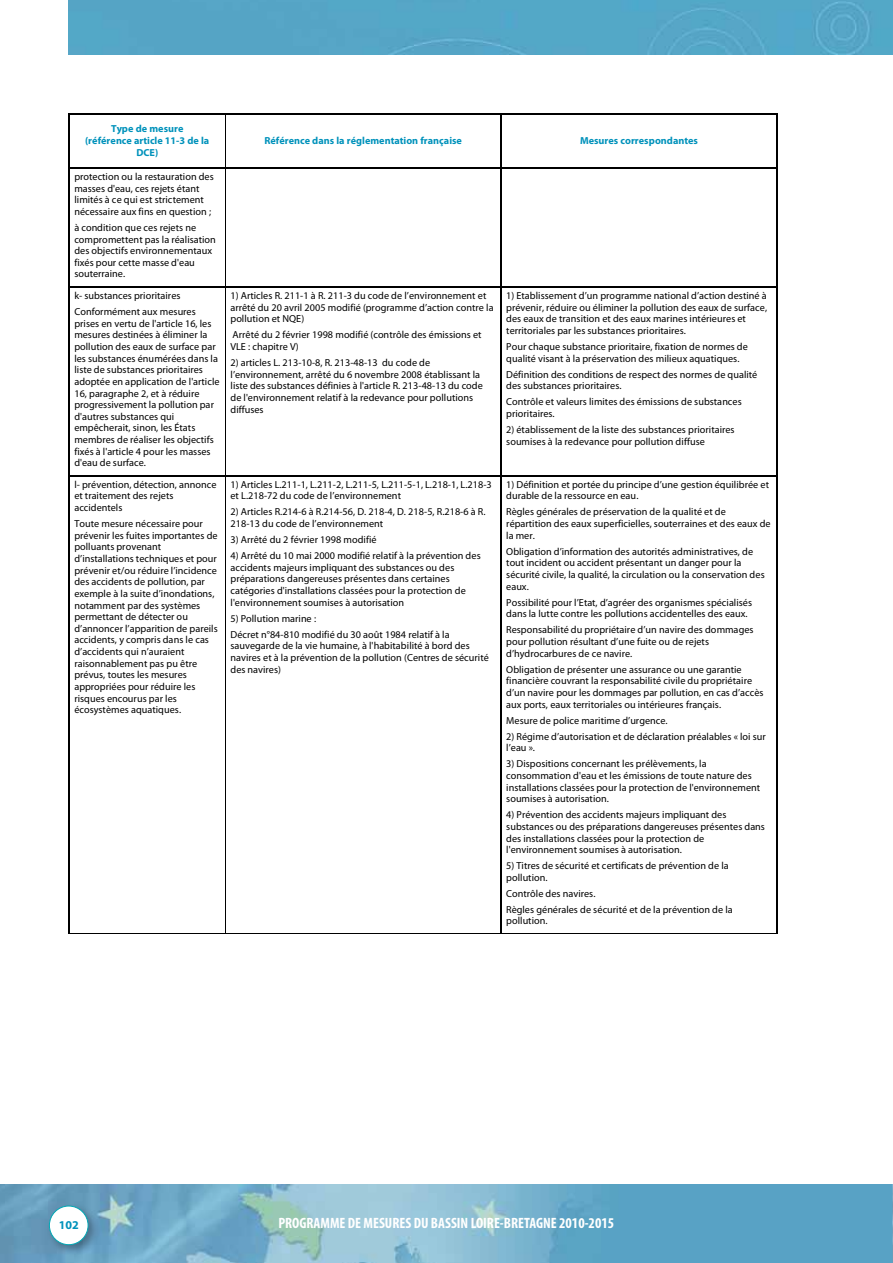
<style>
.page{position:relative;width:893px;height:1263px;background:#fff}
.page>*{position:absolute;margin:0;border:0;box-sizing:border-box;transform-origin:0 0}
.t1{font:700 condensed 15px "Myriad Pro";color:#fff}
.t2{font:700 12px "Myriad Pro";color:#0092bb}
.t3{font:10.2px/11.7px "Myriad Pro";color:#000}
.t4{font:700 10.2px/11.9px "Myriad Pro";color:#0092bb;text-align:center}
</style>
<div class="page">
<img style="left:0;top:1185px;width:892px;height:78px">
<div style="left:45px;top:1202px;width:55px;height:54px;background:#000;opacity:.33"></div>
<div style="left:49px;top:1206px;width:39px;height:39px;background:#fff;border-radius:50%"></div>
<div style="left:49px;top:1206px;width:39px;height:39px;border:1px solid #00a8b5;border-radius:50%"></div>
<div style="left:69px;top:0;width:824px;height:55px;background:#55a6c7"></div>
<hr style="left:892px;top:1185px;width:1px;height:78px;background:#d2eaf1">
<hr style="left:70px;top:113px;width:155px;height:1px;background:#000">
<hr style="left:226px;top:113px;width:274px;height:1px;background:#000">
<hr style="left:502px;top:113px;width:274px;height:1px;background:#000">
<hr style="left:69px;top:114px;width:1px;height:54px;background:#000">
<hr style="left:225px;top:114px;width:1px;height:54px;background:#000">
<hr style="left:500px;top:114px;width:2px;height:54px;background:#000">
<hr style="left:776px;top:114px;width:2px;height:54px;background:#000">
<hr style="left:70px;top:168px;width:155px;height:1px;background:#000">
<hr style="left:226px;top:168px;width:274px;height:1px;background:#000">
<hr style="left:502px;top:168px;width:274px;height:1px;background:#000">
<hr style="left:69px;top:171px;width:1px;height:116px;background:#000">
<hr style="left:225px;top:171px;width:1px;height:116px;background:#000">
<hr style="left:500px;top:171px;width:2px;height:116px;background:#000">
<hr style="left:776px;top:171px;width:2px;height:116px;background:#000">
<hr style="left:70px;top:287px;width:155px;height:1px;background:#000">
<hr style="left:226px;top:287px;width:274px;height:1px;background:#000">
<hr style="left:502px;top:287px;width:274px;height:1px;background:#000">
<hr style="left:69px;top:290px;width:1px;height:185px;background:#000">
<hr style="left:225px;top:290px;width:1px;height:185px;background:#000">
<hr style="left:500px;top:290px;width:2px;height:185px;background:#000">
<hr style="left:776px;top:290px;width:2px;height:185px;background:#000">
<hr style="left:70px;top:475px;width:155px;height:2px;background:#000">
<hr style="left:226px;top:475px;width:274px;height:2px;background:#000">
<hr style="left:502px;top:475px;width:274px;height:2px;background:#000">
<hr style="left:69px;top:479px;width:1px;height:454px;background:#000">
<hr style="left:69px;top:933px;width:156px;height:1px;background:#000">
<hr style="left:225px;top:479px;width:1px;height:454px;background:#000">
<hr style="left:226px;top:933px;width:274px;height:1px;background:#000">
<hr style="left:500px;top:479px;width:2px;height:454px;background:#000">
<hr style="left:501px;top:933px;width:275px;height:1px;background:#000">
<hr style="left:776px;top:479px;width:2px;height:454px;background:#000">
<p class="t4" style="left:85px;top:124px;width:126px">Type de mesure<br>(référence article 11-3 de la<br>DCE)</p>
<p class="t4" style="left:264px;top:136px;width:199px">Référence dans la réglementation française</p>
<p class="t4" style="left:580px;top:136px;width:119px">Mesures correspondantes</p>
<p class="t3" style="left:74px;top:171px;width:141px">protection ou la restauration des masses d'eau, ces rejets étant limités à ce qui est strictement nécessaire aux fins en question ;</p>
<p class="t3" style="left:74px;top:222px;width:143px">à condition que ces rejets ne compromettent pas la réalisation des objectifs environnementaux fixés pour cette masse d'eau souterraine.</p>
<p class="t3" style="left:74px;top:288px;width:123px;line-height:16px">k- substances prioritaires<br>Conformément aux mesures</p>
<p class="t3" style="left:74px;top:318px;width:147px">prises en vertu de l'article 16, les mesures destinées à éliminer la pollution des eaux de surface par les substances énumérées dans la liste de substances prioritaires adoptée en application de l'article<br>16, paragraphe 2, et à réduire progressivement la pollution par d'autres substances qui empêcherait, sinon, les États membres de réaliser les objectifs fixés à l'article 4 pour les masses d'eau de surface.</p>
<p class="t3" style="left:231px;top:290px;width:265px">1) Articles R. 211-1 à R. 211-3 du code de l’environnement et arrêté du 20 avril 2005 modifié (programme d’action contre la pollution et NQE)</p>
<p class="t3" style="left:231px;top:329px;width:253px">Arrêté du 2 février 1998 modifié (contrôle des émissions et<br>VLE : chapitre V)</p>
<p class="t3" style="left:231px;top:357px;width:254px">2) articles L. 213-10-8, R. 213-48-13 du code de l’environnement, arrêté du 6 novembre 2008 établissant la liste des substances définies à l'article R. 213-48-13 du code de l'environnement relatif à la redevance pour pollutions diffuses</p>
<p class="t3" style="left:506px;top:290px;width:262px">1) Etablissement d’un programme national d’action destiné à prévenir, réduire ou éliminer la pollution des eaux de surface, des eaux de transition et des eaux marines intérieures et territoriales par les substances prioritaires.</p>
<p class="t3" style="left:506px;top:341px;width:243px">Pour chaque substance prioritaire, fixation de normes de qualité visant à la préservation des milieux aquatiques.</p>
<p class="t3" style="left:506px;top:369px;width:253px">Définition des conditions de respect des normes de qualité des substances prioritaires.</p>
<p class="t3" style="left:506px;top:396px;width:237px">Contrôle et valeurs limites des émissions de substances prioritaires.</p>
<p class="t3" style="left:506px;top:424px;width:230px">2) établissement de la liste des substances prioritaires soumises à la redevance pour pollution diffuse</p>
<p class="t3" style="left:74px;top:479px;width:144px">l- prévention, détection, annonce et traitement des rejets accidentels</p>
<p class="t3" style="left:74px;top:518px;width:145px">Toute mesure nécessaire pour prévenir les fuites importantes de polluants provenant d’installations techniques et pour prévenir et/ou réduire l’incidence des accidents de pollution, par exemple à la suite d’inondations, notamment par des systèmes permettant de détecter ou d’annoncer l’apparition de pareils accidents, y compris dans le cas d’accidents qui n’auraient raisonnablement pas pu être prévus, toutes les mesures appropriées pour réduire les risques encourus par les écosystèmes aquatiques.</p>
<p class="t3" style="left:231px;top:479px;width:263px">1) Articles L.211-1, L.211-2, L.211-5, L.211-5-1, L.218-1, L.218-3 et L.218-72 du code de l’environnement</p>
<p class="t3" style="left:231px;top:506px;width:256px">2) Articles R.214-6 à R.214-56, D. 218-4, D. 218-5, R.218-6 à R.<br>218-13 du code de l’environnement</p>
<p class="t3" style="left:231px;top:534px;width:148px">3) Arrêté du 2 février 1998 modifié</p>
<p class="t3" style="left:231px;top:550px;width:252px">4) Arrêté du 10 mai 2000 modifié relatif à la prévention des accidents majeurs impliquant des substances ou des préparations dangereuses présentes dans certaines catégories d'installations classées pour la protection de l'environnement soumises à autorisation</p>
<p class="t3" style="left:231px;top:611px;width:221px;line-height:16px">5) Pollution marine :<br>Décret n°84-810 modifié du 30 août 1984 relatif à la</p>
<p class="t3" style="left:231px;top:640px;width:260px">sauvegarde de la vie humaine, à l'habitabilité à bord des navires et à la prévention de la pollution (Centres de sécurité des navires)</p>
<p class="t3" style="left:506px;top:479px;width:264px">1) Définition et portée du principe d’une gestion équilibrée et durable de la ressource en eau.</p>
<p class="t3" style="left:506px;top:506px;width:266px">Règles générales de préservation de la qualité et de répartition des eaux superficielles, souterraines et des eaux de la mer.</p>
<p class="t3" style="left:506px;top:546px;width:260px">Obligation d’information des autorités administratives, de tout incident ou accident présentant un danger pour la sécurité civile, la qualité, la circulation ou la conservation des eaux.</p>
<p class="t3" style="left:506px;top:597px;width:247px">Possibilité pour l’Etat, d’agréer des organismes spécialisés dans la lutte contre les pollutions accidentelles des eaux.</p>
<p class="t3" style="left:506px;top:624px;width:249px">Responsabilité du propriétaire d’un navire des dommages pour pollution résultant d’une fuite ou de rejets d’hydrocarbures de ce navire.</p>
<p class="t3" style="left:506px;top:664px;width:259px">Obligation de présenter une assurance ou une garantie financière couvrant la responsabilité civile du propriétaire d’un navire pour les dommages par pollution, en cas d’accès aux ports, eaux territoriales ou intérieures français.</p>
<p class="t3" style="left:506px;top:715px;width:163px">Mesure de police maritime d’urgence.</p>
<p class="t3" style="left:506px;top:731px;width:261px">2) Régime d’autorisation et de déclaration préalables « loi sur l’eau ».</p>
<p class="t3" style="left:506px;top:758px;width:255px">3) Dispositions concernant les prélèvements, la consommation d'eau et les émissions de toute nature des installations classées pour la protection de l'environnement soumises à autorisation.</p>
<p class="t3" style="left:506px;top:809px;width:260px">4) Prévention des accidents majeurs impliquant des substances ou des préparations dangereuses présentes dans des installations classées pour la protection de l'environnement soumises à autorisation.</p>
<p class="t3" style="left:506px;top:860px;width:224px">5) Titres de sécurité et certificats de prévention de la pollution.</p>
<p class="t3" style="left:506px;top:886px;width:228px;line-height:15.9px">Contrôle des navires.<br>Règles générales de sécurité et de la prévention de la</p>
<p class="t3" style="left:506px;top:915px;width:43px">pollution.</p>
<p class="t2" style="left:59px;top:1217px;width:21px">102</p>
<h1 class="t1" style="left:278px;top:1213px;width:337px">PROGRAMME DE MESURES DU BASSIN LOIRE-BRETAGNE 2010-2015</h1>
</div>
